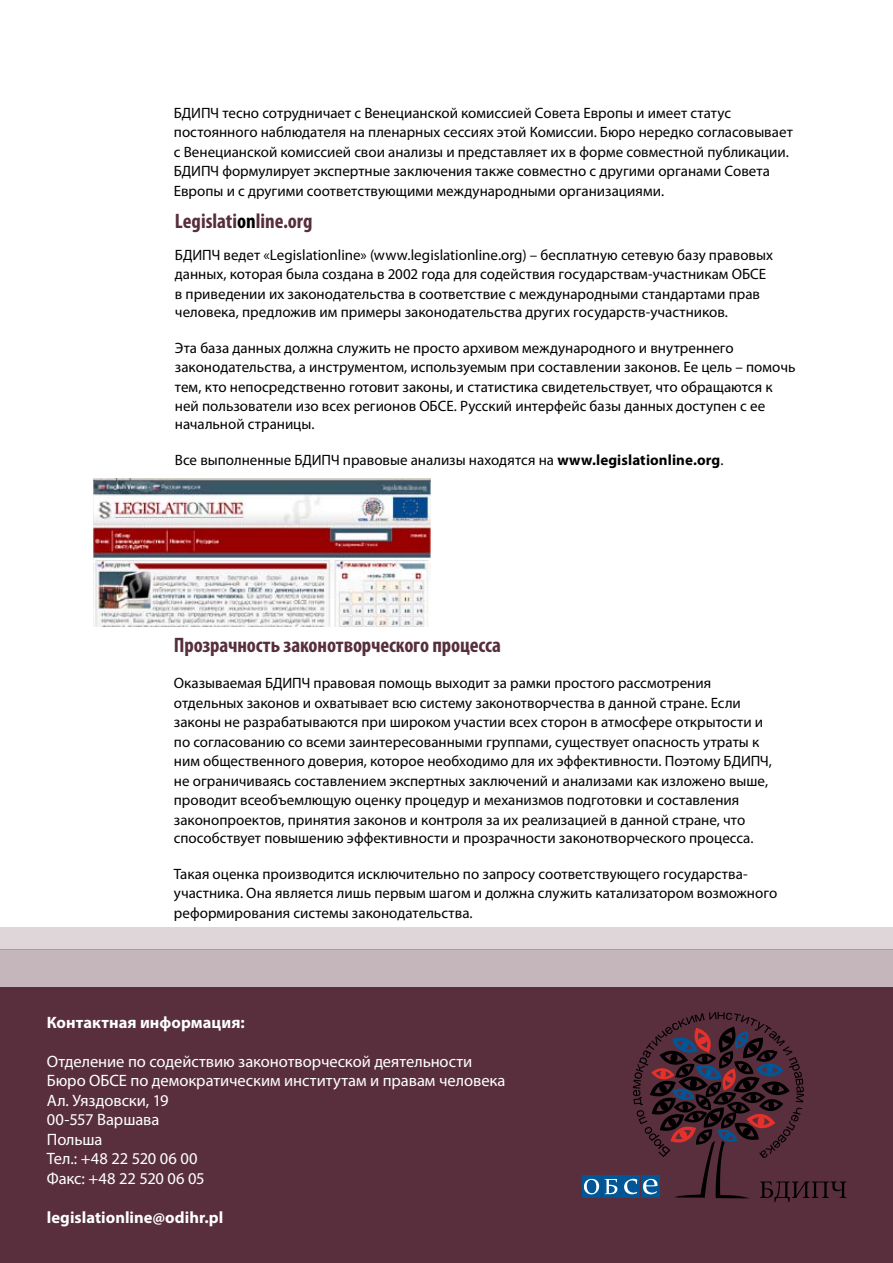
<style>
.page{position:relative;width:893px;height:1263px;background:#fff}
.page>*{position:absolute;margin:0;border:0;box-sizing:border-box;transform-origin:0 0}
.t1{font:700 condensed 21px "Myriad Pro";letter-spacing:-.005em;color:#572e3d}
.t2{font:16.5px/19.5px "Myriad Pro";letter-spacing:-.005em;color:#fff}
.t3{font:700 16.5px "Myriad Pro";letter-spacing:.005em;color:#fff}
.t4{font:15px/19.5px "Myriad Pro";color:#000}
.s1{color:#000}
.s2{font-weight:700}
</style>
<div class="page">
<div style="left:0;top:988px;width:893px;height:275px;background:#592f3e"></div>
<div style="left:0;top:949px;width:893px;height:41px;background:#c4b6bb"></div>
<div style="left:0;top:927px;width:893px;height:22px;background:#ded6d8"></div>
<img style="left:94px;top:479px;width:336px;height:147px">
<div style="left:582px;top:1176px;width:19px;height:22px;background:#005697"></div>
<div style="left:602px;top:1176px;width:18px;height:22px;background:#005697"></div>
<div style="left:621px;top:1176px;width:19px;height:22px;background:#005697"></div>
<svg style="left:584px;top:1179px;width:15px;height:15px"></svg>
<svg style="left:605px;top:1179px;width:12px;height:15px"></svg>
<svg style="left:624px;top:1012px;width:222px;height:190px"></svg>
<p class="t4" style="left:174px;top:103px;width:620px">БДИПЧ тесно сотрудничает с Венецианской комиссией Совета Европы и имеет статус постоянного наблюдателя на пленарных сессиях этой Комиссии. Бюро нередко согласовывает с Венецианской комиссией свои анализы и представляет их в форме совместной публикации.<br>БДИПЧ формулирует экспертные заключения также совместно с другими органами Совета Европы и с другими соответствующими международными организациями.</p>
<h1 class="t1" style="left:175px;top:208px;width:139px">Legislati<span class="s1">on</span>line.org</h1>
<p class="t4" style="left:175px;top:245px;width:600px">БДИПЧ ведет «Legislationline» (www.legislationline.org) – бесплатную сетевую базу правовых данных, которая была создана в 2002 года для содействия государствам-участникам ОБСЕ в приведении их законодательства в соответствие с международными стандартами прав</p>
<p class="t4" style="left:175px;top:302px;width:554px">человека, предложив им примеры законодательства других государств-участников.</p>
<p class="t4" style="left:175px;top:338px;width:622px">Эта база данных должна служить не просто архивом международного и внутреннего законодательства, а инструментом, используемым при составлении законов. Ее цель – помочь тем, кто непосредственно готовит законы, и статистика свидетельствует, что обращаются к ней пользователи изо всех регионов ОБСЕ. Русский интерфейс базы данных доступен с ее</p>
<p class="t4" style="left:175px;top:414px;width:141px">начальной страницы.</p>
<p class="t4" style="left:175px;top:450px;width:550px">Все выполненные БДИПЧ правовые анализы находятся на <span class="s2">www.legislationline.org</span>.</p>
<h1 class="t1" style="left:174px;top:632px;width:329px">Прозрачность законотворческого процесса</h1>
<p class="t4" style="left:174px;top:673px;width:600px">Оказываемая БДИПЧ правовая помощь выходит за рамки простого рассмотрения отдельных законов и охватывает всю систему законотворчества в данной стране. Если законы не разрабатываются при широком участии всех сторон в атмосфере открытости и по согласованию со всеми заинтересованными группами, существует опасность утраты к ним общественного доверия, которое необходимо для их эффективности. Поэтому БДИПЧ, не ограничиваясь составлением экспертных заключений и анализами как изложено выше, проводит всеобъемлющую оценку процедур и механизмов подготовки и составления законопроектов, принятия законов и контроля за их реализацией в данной стране, что</p>
<p class="t4" style="left:174px;top:828px;width:581px">способствует повышению эффективности и прозрачности законотворческого процесса.</p>
<p class="t4" style="left:174px;top:864px;width:605px">Такая оценка производится исключительно по запросу соответствующего государства&shy;участника. Она является лишь первым шагом и должна служить катализатором возможного реформирования системы законодательства.</p>
<p class="t3" style="left:47px;top:1011px;width:199px">Контактная информация:</p>
<p class="t2" style="left:47px;top:1051px;width:460px">Отделение по содействию законотворческой деятельности<br>Бюро ОБСЕ по демократическим институтам и правам человека<br>Ал. Уяздовски, 19<br>00-557 Варшава<br>Польша<br>Тел.: +48 22 520 06 00<br>Факс: +48 22 520 06 05</p>
<p class="t3" style="left:47px;top:1206px;width:178px">legislationline@odihr.pl</p>
</div>
